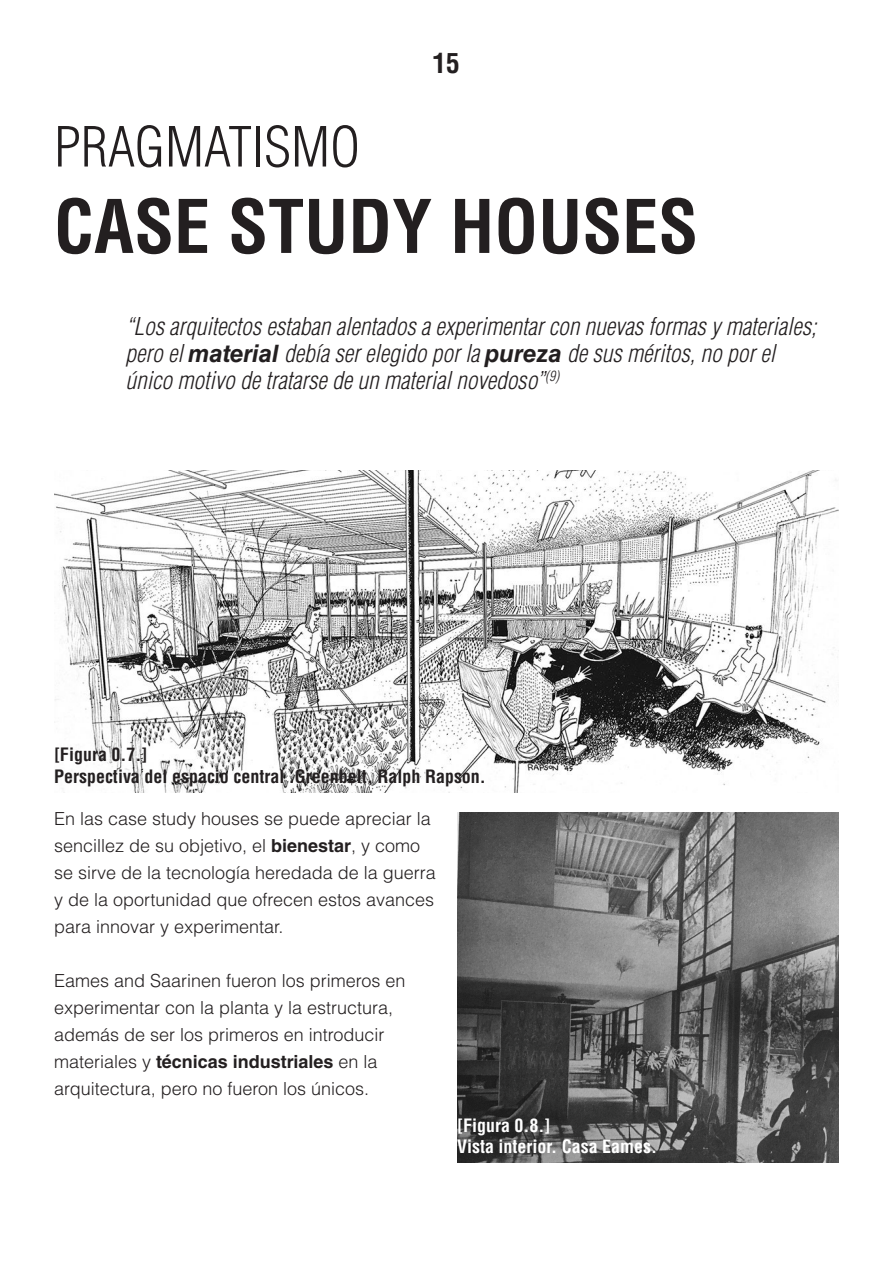
<style>
.page{position:relative;width:893px;height:1263px;background:#fff}
.page>*{position:absolute;margin:0;border:0;box-sizing:border-box;transform-origin:0 0}
.t1{font:700 condensed 72px "Helvetica LT Std";color:#231f20}
.t2{font:300 condensed 54px "Helvetica LT Std";color:#231f20}
.t3{font:700 condensed 27px "Helvetica LT Std";color:#231f20}
.t4{font:italic 300 condensed 24px/27px "Helvetica LT Std";color:#231f20}
.t5{font:300 18px/27px "Helvetica LT Std";color:#231f20}
.t6{font:700 condensed 18px "Helvetica LT Std";color:#231f20}
.t7{font:700 condensed 18px "Helvetica LT Std";color:#fff}
.s1{font-weight:700;font-stretch:normal}
.s2{font-weight:700}
</style>
<div class="page">
<img style="left:54px;top:471px;width:785px;height:321px">
<img style="left:457px;top:812px;width:382px;height:350px">
<p class="t3" style="left:432px;top:47px;width:28px">15</p>
<p class="t2" style="left:54px;top:113px;width:308px">PRAGMATISMO</p>
<p class="t1" style="left:54px;top:182px;width:646px">CASE STUDY HOUSES</p>
<p class="t4" style="left:125px;top:313px;width:692px">“Los arquitectos estaban alentados a experimentar con nuevas formas y materiales; pero el <span class="s1">material</span> debía ser elegido por la <span class="s1">pureza</span> de sus méritos, no por el único motivo de tratarse de un material novedoso”<sup>(9)</sup></p>
<p class="t6" style="left:54px;top:743px;width:95px">[Figura 0.7.]</p>
<p class="t6" style="left:54px;top:765px;width:433px">Perspectiva del espacio central .Greenbelt, Ralph Rapson.</p>
<p class="t5" style="left:54px;top:805px;width:383px">En las case study houses se puede apreciar la sencillez de su objetivo, el <span class="s2">bienestar</span>, y como se sirve de la tecnología heredada de la guerra y de la oportunidad que ofrecen estos avances para innovar y experimentar.</p>
<p class="t5" style="left:54px;top:967px;width:353px">Eames and Saarinen fueron los primeros en experimentar con la planta y la estructura, además de ser los primeros en introducir materiales y <span class="s2">técnicas industriales</span> en la arquitectura, pero no fueron los únicos.</p>
<p class="t7" style="left:457px;top:1114px;width:95px">[Figura 0.8.]</p>
<p class="t7" style="left:457px;top:1135px;width:202px">Vista interior. Casa Eames.</p>
</div>
